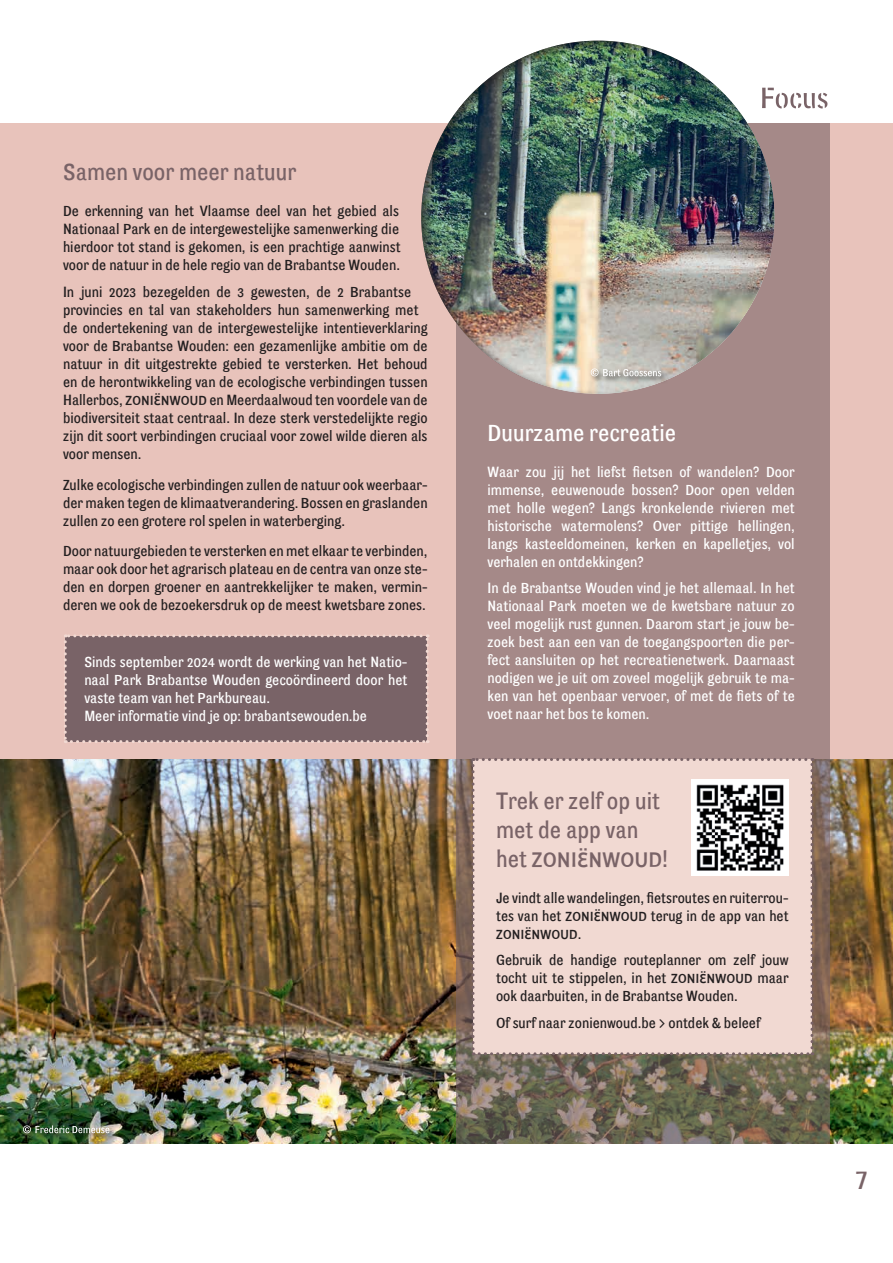
<style>
.page{position:relative;width:893px;height:1263px;background:#fff}
.page>*{position:absolute;margin:0;border:0;box-sizing:border-box;transform-origin:0 0}
.t1{font:30px "Son Grotesque";color:#796367}
.t2{font:24px "Son Grotesque";color:#796367}
.t3{font:24px "Son Grotesque";color:#fff}
.t4{font:15px/18px "Son Grotesque";color:#231f20;text-align:justify}
.t5{font:15px/18px "Son Grotesque";color:#fff;text-align:justify}
</style>
<div class="page">
<div style="left:0;top:123px;width:893px;height:1021px;background:#e8c3bb"></div>
<img style="left:0;top:760px;width:893px;height:384px">
<svg style="left:456px;top:123px;width:373px;height:1021px;background:#9a817d"></svg>
<div style="left:419px;top:40px;width:356px;height:355px;background:#231f20;opacity:.7"></div>
<svg style="left:762px;top:88px;width:65px;height:20px"></svg>
<div style="left:472px;top:758px;width:341px;height:297px;background:#f1d9d2"></div>
<img style="left:692px;top:779px;width:96px;height:97px">
<div style="left:22px;top:1124px;width:95px;height:17px;background:#231f20;opacity:.75"></div>
<svg style="left:23px;top:1125px;width:86px;height:8px"></svg>
<div style="left:589px;top:367px;width:79px;height:17px;background:#231f20;opacity:.75"></div>
<svg style="left:591px;top:368px;width:70px;height:8px"></svg>
<div style="left:64px;top:634px;width:365px;height:109px;background:#796367"></div>
<p class="t2" style="left:63px;top:159px;width:235px">Samen voor meer natuur</p>
<p class="t4" style="left:63px;top:202px;width:339px">De erkenning van het Vlaamse deel van het gebied als Nationaal Park en de intergewestelijke samenwerking die hierdoor tot stand is gekomen, is een prachtige aanwinst voor de natuur in de hele regio van de Brabantse Wouden.</p>
<p class="t4" style="left:63px;top:283px;width:366px;text-align:left">In juni 2023 bezegelden de 3 gewesten, de 2 Brabantse provincies en tal van stakeholders hun samenwerking met de ondertekening van de intergewestelijke intentieverklaring voor de Brabantse Wouden: een gezamenlijke ambitie om de natuur in dit uitgestrekte gebied te versterken. Het behoud en de herontwikkeling van de ecologische verbindingen tussen Hallerbos, *Zoniënwoud en Meerdaalwoud ten voordele van de biodiversiteit staat centraal. In deze sterk verstedelijkte regio zijn dit soort verbindingen cruciaal voor zowel wilde dieren als voor mensen.</p>
<p class="t4" style="left:63px;top:475px;width:366px">Zulke ecologische verbindingen zullen de natuur ook weerbaar&shy;der maken tegen de klimaatverandering. Bossen en graslanden zullen zo een grotere rol spelen in waterberging.</p>
<p class="t4" style="left:63px;top:542px;width:366px">Door natuurgebieden te versterken en met elkaar te verbinden, maar ook door het agrarisch plateau en de centra van onze ste&shy;den en dorpen groener en aantrekkelijker te maken, vermin&shy;deren we ook de bezoekersdruk op de meest kwetsbare zones.</p>
<p class="t5" style="left:84px;top:652px;width:325px">Sinds september 2024 wordt de werking van het Natio&shy;naal Park Brabantse Wouden gecoördineerd door het vaste team van het Parkbureau.</p>
<p class="t5" style="left:84px;top:706px;width:284px">Meer informatie vind je op: brabantsewouden.be</p>
<p class="t3" style="left:487px;top:419px;width:190px">Duurzame recreatie</p>
<p class="t5" style="left:487px;top:463px;width:309px">Waar zou jij het liefst fietsen of wandelen? Door immense, eeuwenoude bossen? Door open velden met holle wegen? Langs kronkelende rivieren met historische watermolens? Over pittige hellingen, langs kasteeldomeinen, kerken en kapelletjes, vol verhalen en ontdekkingen?</p>
<p class="t5" style="left:487px;top:579px;width:309px">In de Brabantse Wouden vind je het allemaal. In het Nationaal Park moeten we de kwetsbare natuur zo veel mogelijk rust gunnen. Daarom start je jouw be&shy;zoek best aan een van de toegangspoorten die per&shy;fect aansluiten op het recreatienetwerk. Daarnaast nodigen we je uit om zoveel mogelijk gebruik te ma&shy;ken van het openbaar vervoer, of met de fiets of te voet naar het bos te komen.</p>
<p class="t2" style="left:496px;top:787px;width:165px">Trek er zelf op uit</p>
<p class="t2" style="left:496px;top:816px;width:144px">met de app van</p>
<p class="t2" style="left:496px;top:845px;width:174px">het *Zoniënwoud!</p>
<p class="t4" style="left:496px;top:888px;width:294px">Je vindt alle wandelingen, fietsroutes en ruiterrou&shy;tes van het *Zoniënwoud terug in de app van het *Zoniënwoud.</p>
<p class="t4" style="left:496px;top:951px;width:294px">Gebruik de handige routeplanner om zelf jouw tocht uit te stippelen, in het *Zoniënwoud maar ook daarbuiten, in de Brabantse Wouden.</p>
<p class="t4" style="left:496px;top:1013px;width:266px">Of surf naar zonienwoud.be &gt; ontdek &amp; beleef</p>
<p class="t1" style="left:856px;top:1162px;width:13px">7</p>
</div>
